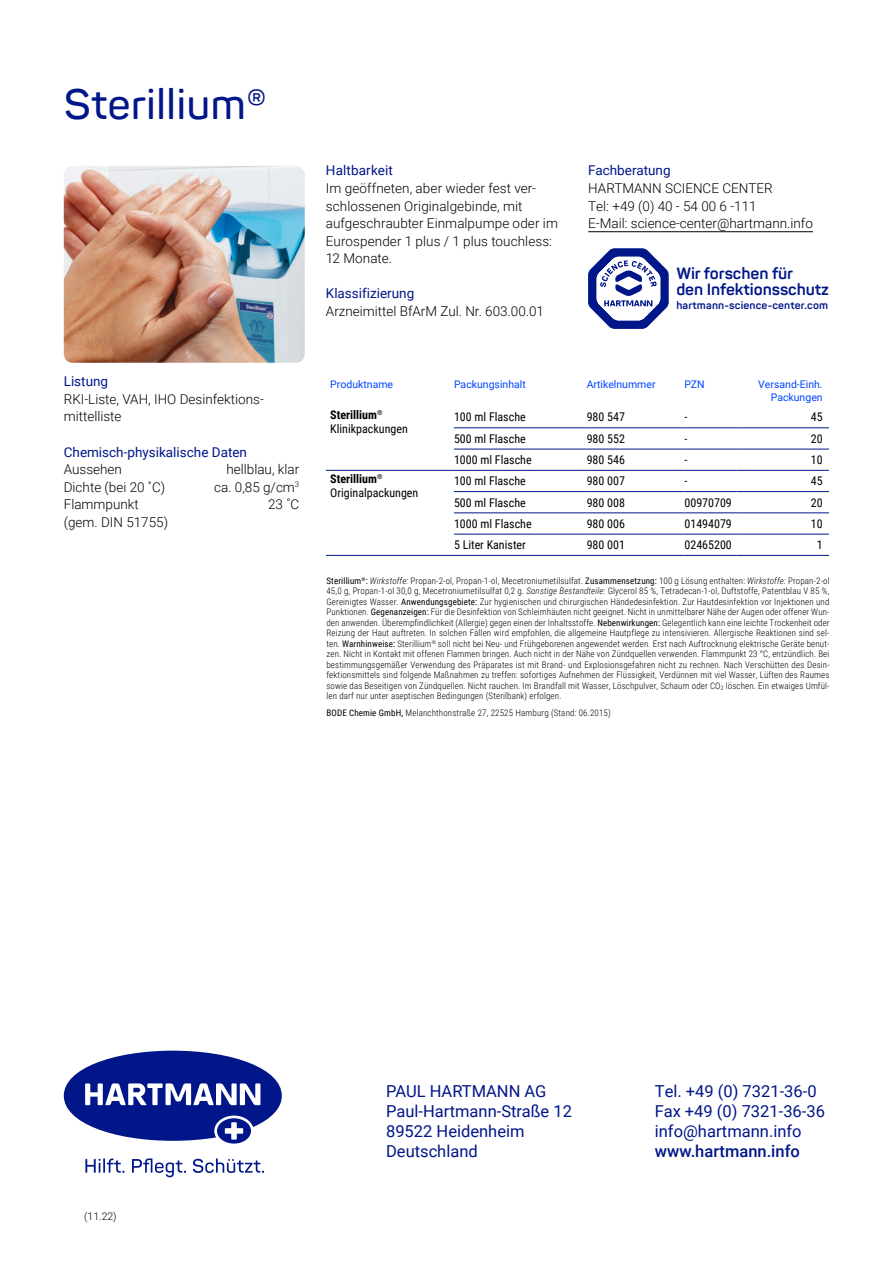
<style>
.page{position:relative;width:893px;height:1263px;background:#fff}
.page>*{position:absolute;margin:0;border:0;box-sizing:border-box;transform-origin:0 0}
.t1{font:600 42px "Panton";color:#001689}
.t2{font:16.5px/19.8px "Roboto";color:#001689}
.t3{font:500 16.5px "Roboto";color:#001689}
.t4{font:700 16.2px/16.5px "Panton";letter-spacing:-.005em;color:#001689}
.t5{font:300 13.5px/17.5px "Roboto";color:#000}
.t6{font:13.5px "Roboto";color:#001689}
.t7{font:12px/13.5px "Roboto Condensed";color:#000}
.t8{font:700 10.65px "Panton";letter-spacing:.015em;color:#001689}
.t9{font:10.5px/13.5px "Roboto";color:#0045ff;text-align:right}
.t10{font:300 10.5px "Roboto";color:#000}
.t11{font:300 9px/10.5px "Roboto Condensed";letter-spacing:.015em;color:#000;text-align:justify}
.s1{font-weight:700}
.s2{font-weight:400}
.s3{font-style:italic}
</style>
<div class="page">
<img style="left:64px;top:166px;width:241px;height:197px">
<hr style="left:588px;top:231px;width:225px;height:1px;background:#000">
<svg style="left:588px;top:248px;width:81px;height:81px"></svg>
<hr style="left:587px;top:427px;width:97px;height:1px;background:#001689">
<hr style="left:684px;top:427px;width:52px;height:1px;background:#001689">
<hr style="left:736px;top:427px;width:93px;height:1px;background:#001689">
<hr style="left:587px;top:449px;width:97px;height:1px;background:#001689">
<hr style="left:684px;top:449px;width:52px;height:1px;background:#001689">
<hr style="left:736px;top:449px;width:93px;height:1px;background:#001689">
<hr style="left:587px;top:491px;width:97px;height:1px;background:#001689">
<hr style="left:684px;top:491px;width:52px;height:1px;background:#001689">
<hr style="left:736px;top:491px;width:93px;height:1px;background:#001689">
<hr style="left:587px;top:512px;width:97px;height:1px;background:#001689">
<hr style="left:684px;top:512px;width:52px;height:1px;background:#001689">
<hr style="left:736px;top:512px;width:93px;height:1px;background:#001689">
<hr style="left:587px;top:534px;width:97px;height:1px;background:#001689">
<hr style="left:684px;top:534px;width:52px;height:1px;background:#001689">
<hr style="left:736px;top:534px;width:93px;height:1px;background:#001689">
<hr style="left:587px;top:555px;width:97px;height:1px;background:#001689">
<hr style="left:684px;top:555px;width:52px;height:1px;background:#001689">
<hr style="left:736px;top:555px;width:93px;height:1px;background:#001689">
<hr style="left:454px;top:427px;width:133px;height:1px;background:#001689">
<hr style="left:454px;top:449px;width:133px;height:1px;background:#001689">
<hr style="left:454px;top:491px;width:133px;height:1px;background:#001689">
<hr style="left:454px;top:512px;width:133px;height:1px;background:#001689">
<hr style="left:454px;top:534px;width:133px;height:1px;background:#001689">
<hr style="left:326px;top:555px;width:128px;height:1px;background:#001689">
<hr style="left:454px;top:555px;width:133px;height:1px;background:#001689">
<hr style="left:326px;top:470px;width:128px;height:1px;background:#001689">
<hr style="left:454px;top:470px;width:133px;height:1px;background:#001689">
<hr style="left:587px;top:470px;width:97px;height:1px;background:#001689">
<hr style="left:684px;top:470px;width:52px;height:1px;background:#001689">
<hr style="left:736px;top:470px;width:93px;height:1px;background:#001689">
<div style="left:217px;top:1118px;width:34px;height:25px;background:#001689;border-radius:50%"></div>
<svg style="left:64px;top:1051px;width:218px;height:90px"></svg>
<svg style="left:85px;top:1158px;width:39px;height:15px"></svg>
<svg style="left:132px;top:1158px;width:54px;height:19px"></svg>
<svg style="left:193px;top:1158px;width:71px;height:15px"></svg>
<h1 class="t1" style="left:64px;top:78px;width:205px">Sterillium®</h1>
<h3 class="t6" style="left:64px;top:372px;width:46px">Listung</h3>
<h3 class="t5" style="left:64px;top:390px;width:202px">RKI-Liste, VAH, IHO Desinfektions&shy;mittelliste</h3>
<h3 class="t6" style="left:64px;top:442px;width:185px">Chemisch-physikalische Daten</h3>
<h3 class="t5" style="left:64px;top:460px;width:60px">Aussehen</h3>
<h3 class="t5" style="left:226px;top:460px;width:74px">hellblau, klar</h3>
<h3 class="t5" style="left:64px;top:478px;width:103px">Dichte (bei 20 ˚C)</h3>
<h3 class="t5" style="left:214px;top:478px;width:87px">ca. 0,85 g/cm<sup>3</sup></h3>
<h3 class="t5" style="left:64px;top:495px;width:77px">Flammpunkt</h3>
<h3 class="t5" style="left:268px;top:495px;width:33px">23 ˚C</h3>
<h3 class="t5" style="left:64px;top:513px;width:106px">(gem. DIN 51755)</h3>
<h3 class="t6" style="left:326px;top:161px;width:69px">Haltbarkeit</h3>
<h3 class="t5" style="left:326px;top:179px;width:234px">Im geöffneten, aber wieder fest ver&shy;schlossenen Originalgebinde, mit aufgeschraubter Einmalpumpe oder im<br>Eurospender 1 plus / 1 plus touchless:<br>12 Monate.</h3>
<h3 class="t6" style="left:326px;top:284px;width:90px">Klassifizierung</h3>
<h3 class="t5" style="left:326px;top:302px;width:220px">Arzneimittel BfArM Zul. Nr. 603.00.01</h3>
<h3 class="t6" style="left:588px;top:161px;width:84px">Fachberatung</h3>
<h3 class="t5" style="left:588px;top:179px;width:226px">HARTMANN SCIENCE CENTER<br>Tel: +49 (0) 40 - 54 00 6 -111<br>E-Mail: science-center@hartmann.info</h3>
<h3 class="t4" style="left:676px;top:264px;width:154px">Wir forschen für<br>den Infektionsschutz</h3>
<p class="t8" style="left:676px;top:298px;width:153px">hartmann-science-center.com</p>
<p class="t9" style="left:330px;top:377px;width:64px">Produktname</p>
<p class="t9" style="left:454px;top:377px;width:73px">Packungsinhalt</p>
<p class="t9" style="left:587px;top:377px;width:70px">Artikelnummer</p>
<p class="t9" style="left:684px;top:377px;width:22px">PZN</p>
<p class="t9" style="left:758px;top:377px;width:66px">Versand-Einh.<br>Packungen</p>
<h3 class="t7" style="left:330px;top:408px;width:79px"><span class="s1">Sterillium</span><sup>®<br></sup>Klinikpackungen</h3>
<h3 class="t7" style="left:454px;top:410px;width:73px">100 ml Flasche</h3>
<h3 class="t7" style="left:587px;top:410px;width:40px">980 547</h3>
<h3 class="t7" style="left:684px;top:410px;width:4px">-</h3>
<h3 class="t7" style="left:811px;top:410px;width:13px">45</h3>
<h3 class="t7" style="left:454px;top:431px;width:73px">500 ml Flasche</h3>
<h3 class="t7" style="left:587px;top:431px;width:40px">980 552</h3>
<h3 class="t7" style="left:684px;top:431px;width:4px">-</h3>
<h3 class="t7" style="left:811px;top:431px;width:13px">20</h3>
<h3 class="t7" style="left:454px;top:452px;width:79px">1000 ml Flasche</h3>
<h3 class="t7" style="left:587px;top:452px;width:40px">980 546</h3>
<h3 class="t7" style="left:684px;top:452px;width:4px">-</h3>
<h3 class="t7" style="left:811px;top:452px;width:13px">10</h3>
<h3 class="t7" style="left:330px;top:472px;width:90px"><span class="s1">Sterillium</span><sup>®<br></sup>Originalpackungen</h3>
<h3 class="t7" style="left:454px;top:474px;width:73px">100 ml Flasche</h3>
<h3 class="t7" style="left:587px;top:474px;width:40px">980 007</h3>
<h3 class="t7" style="left:684px;top:474px;width:4px">-</h3>
<h3 class="t7" style="left:811px;top:474px;width:13px">45</h3>
<h3 class="t7" style="left:454px;top:495px;width:73px">500 ml Flasche</h3>
<h3 class="t7" style="left:587px;top:495px;width:40px">980 008</h3>
<h3 class="t7" style="left:684px;top:495px;width:49px">00970709</h3>
<h3 class="t7" style="left:811px;top:495px;width:13px">20</h3>
<h3 class="t7" style="left:454px;top:516px;width:79px">1000 ml Flasche</h3>
<h3 class="t7" style="left:587px;top:516px;width:40px">980 006</h3>
<h3 class="t7" style="left:684px;top:516px;width:49px">01494079</h3>
<h3 class="t7" style="left:811px;top:516px;width:13px">10</h3>
<h3 class="t7" style="left:454px;top:538px;width:73px">5 Liter Kanister</h3>
<h3 class="t7" style="left:587px;top:538px;width:40px">980 001</h3>
<h3 class="t7" style="left:684px;top:538px;width:49px">02465200</h3>
<h3 class="t7" style="left:817px;top:538px;width:7px">1</h3>
<p class="t11" style="left:326px;top:575px;width:505px"><span class="s2">Sterillium</span><sup>®</sup><span class="s2">:</span> <span class="s3">Wirkstoffe:</span> Propan-2-ol, Propan-1-ol, Mecetroniumetilsulfat. <span class="s2">Zusammensetzung:</span> 100 g Lösung enthalten: <span class="s3">Wirkstoffe:</span> Propan-2-ol 45,0 g, Propan-1-ol 30,0 g, Mecetroniumetilsulfat 0,2 g. <span class="s3">Sonstige Bestandteile:</span> Glycerol 85 %, Tetradecan-1-ol, Duftstoffe, Patentblau V 85 %, Gereinigtes Wasser. <span class="s2">Anwendungsgebiete:</span> Zur hygienischen und chirurgischen Händedesinfektion. Zur Hautdesinfektion vor Injektionen und Punktionen. <span class="s2">Gegenanzeigen:</span> Für die Desinfektion von Schleimhäuten nicht geeignet. Nicht in unmittelbarer Nähe der Augen oder offener Wun&shy;den anwenden. Überempfindlichkeit (Allergie) gegen einen der Inhaltsstoffe. <span class="s2">Nebenwirkungen:</span> Gelegentlich kann eine leichte Trockenheit oder Reizung der Haut auftreten. In solchen Fällen wird empfohlen, die allgemeine Hautpflege zu intensivieren. Allergische Reaktionen sind sel&shy;ten. <span class="s2">Warnhinweise:</span> Sterillium<sup>®</sup> soll nicht bei Neu- und Frühgeborenen angewendet werden. Erst nach Auftrocknung elektrische Geräte benut&shy;zen. Nicht in Kontakt mit offenen Flammen bringen. Auch nicht in der Nähe von Zündquellen verwenden. Flammpunkt 23 °C, entzündlich. Bei bestimmungsgemäßer Verwendung des Präparates ist mit Brand- und Explosionsgefahren nicht zu rechnen. Nach Verschütten des Desin&shy;fektionsmittels sind folgende Maßnahmen zu treffen: sofortiges Aufnehmen der Flüssigkeit, Verdünnen mit viel Wasser, Lüften des Raumes sowie das Beseitigen von Zündquellen. Nicht rauchen. Im Brandfall mit Wasser, Löschpulver, Schaum oder CO<sub>2</sub> löschen. Ein etwaiges Umfül&shy;len darf nur unter aseptischen Bedingungen (Sterilbank) erfolgen.</p>
<p class="t11" style="left:326px;top:707px;width:286px"><span class="s2">BODE Chemie GmbH,</span> Melanchthonstraße 27, 22525 Hamburg (Stand: 06.2015)</p>
<p class="t10" style="left:84px;top:1209px;width:34px">(11.22)</p>
<h2 class="t2" style="left:386px;top:1081px;width:187px">PAUL HARTMANN AG<br>Paul-Hartmann-Straße 12<br>89522 Heidenheim<br>Deutschland</h2>
<h2 class="t2" style="left:655px;top:1081px;width:172px">Tel. +49 (0) 7321-36-0<br>Fax +49 (0) 7321-36-36 info@hartmann.info</h2>
<h2 class="t3" style="left:655px;top:1139px;width:147px">www.hartmann.info</h2>
</div>
